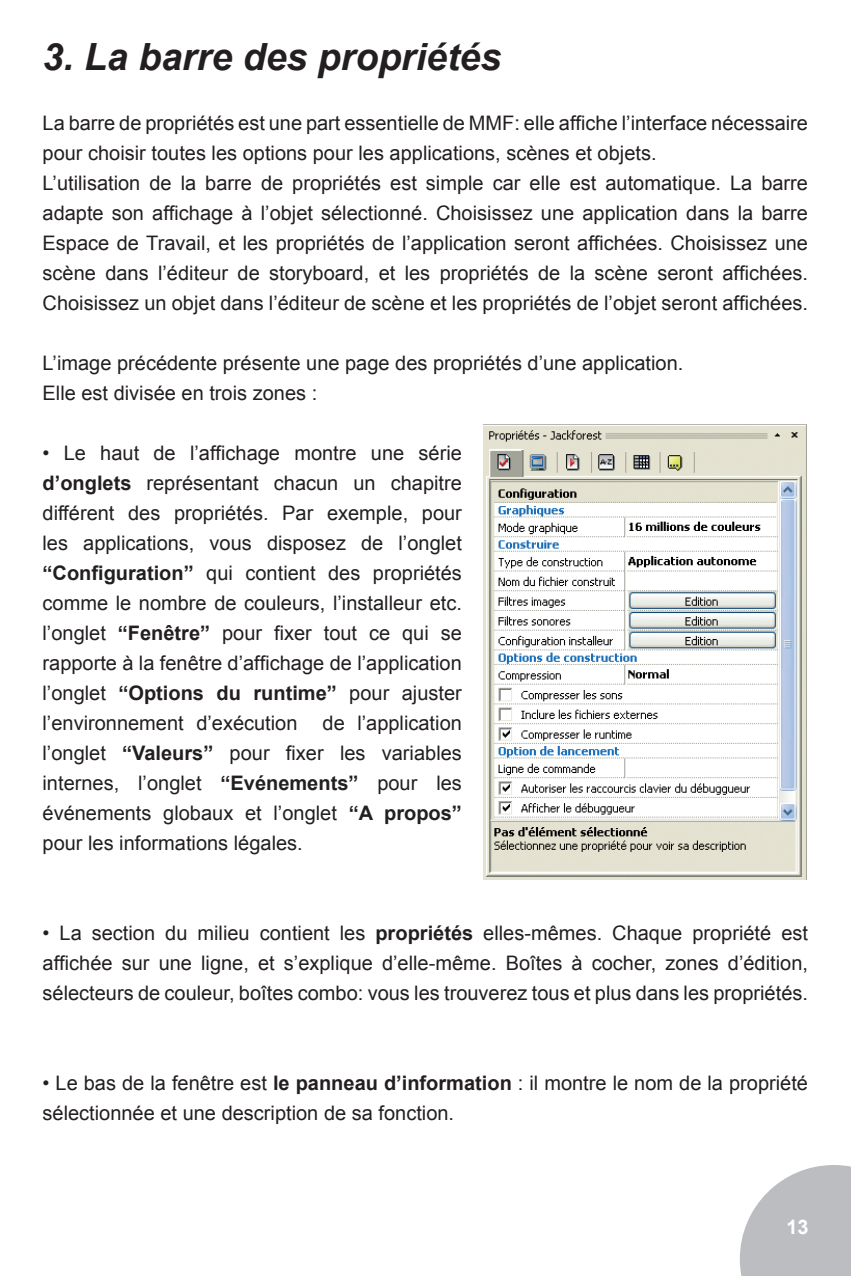
<style>
.page{position:relative;width:851px;height:1276px;background:#fff}
.page>*{position:absolute;margin:0;border:0;box-sizing:border-box;transform-origin:0 0}
.t1{font:italic 700 37.5px "Arial";color:#231f20}
.t2{font:20px/30px "Arial";color:#231f20}
.t3{font:700 20px "Arial";color:#fff}
.s1{font-weight:700}
</style>
<div class="page">
<svg style="left:739px;top:1165px;width:111px;height:111px"></svg>
<img style="left:483px;top:424px;width:323px;height:455px">
<h1 class="t1" style="left:43px;top:32px;width:460px">3. La barre des propriétés</h1>
<p class="t2" style="left:43px;top:108px;width:766px">La barre de propriétés est une part essentielle de MMF: elle affiche l’interface nécessaire pour choisir toutes les options pour les applications, scènes et objets.<br>L’utilisation de la barre de propriétés est simple car elle est automatique. La barre adapte son affichage à l’objet sélectionné. Choisissez une application dans la barre Espace de Travail, et les propriétés de l’application seront affichées. Choisissez une scène dans l’éditeur de storyboard, et les propriétés de la scène seront affichées.<br>Choisissez un objet dans l’éditeur de scène et les propriétés de l’objet seront affichées.</p>
<p class="t2" style="left:43px;top:348px;width:642px">L’image précédente présente une page des propriétés d’une application.<br>Elle est divisée en trois zones :</p>
<p class="t2" style="left:43px;top:438px;width:421px;text-align:justify">• Le haut de l’affichage montre une série <span class="s1">d’onglets</span> représentant chacun un chapitre différent des propriétés. Par exemple, pour les applications, vous disposez de l’onglet <span class="s1">“Configuration”</span> qui contient des propriétés comme le nombre de couleurs, l’installeur etc. l’onglet <span class="s1">“Fenêtre”</span> pour fixer tout ce qui se rapporte à la fenêtre d’affichage de l’application l’onglet <span class="s1">“Options du runtime”</span> pour ajuster l’environnement d’exécution</p>
<p class="t2" style="left:43px;top:708px;width:421px;text-align:justify;text-indent:280px">de l’application l’onglet <span class="s1">“Valeurs”</span> pour fixer les variables internes, l’onglet <span class="s1">“Evénements”</span> pour les événements globaux et l’onglet <span class="s1">“A propos” </span>pour les informations légales.</p>
<p class="t2" style="left:43px;top:918px;width:766px;text-align:justify">• La section du milieu contient les <span class="s1">propriétés</span> elles-mêmes. Chaque propriété est affichée sur une ligne, et s’explique d’elle-même. Boîtes à cocher, zones d’édition, sélecteurs de couleur, boîtes combo: vous les trouverez tous et plus dans les propriétés.</p>
<p class="t2" style="left:43px;top:1068px;width:766px">• Le bas de la fenêtre est <span class="s1">le panneau d’information</span> : il montre le nom de la propriété sélectionnée et une description de sa fonction.</p>
<p class="t3" style="left:786px;top:1213px;width:24px">13</p>
</div>
